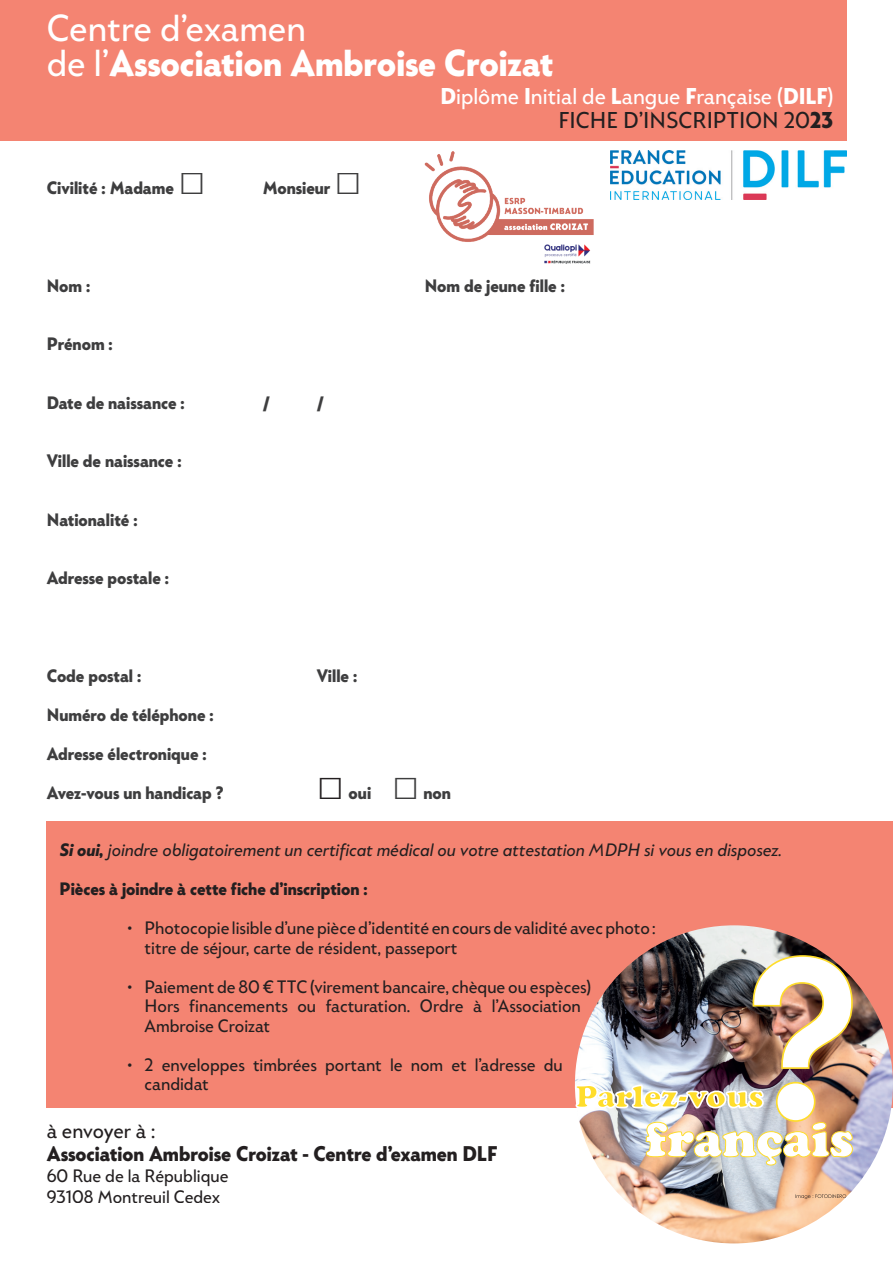
<style>
.page{position:relative;width:893px;height:1263px;background:#fff}
.page>*{position:absolute;margin:0;border:0;box-sizing:border-box;transform-origin:0 0}
.t1{font:700 45px "Century Gothic";color:#3e3e3f}
.t2{font:700 34.5px/36px "Mack";color:#fff}
.t3{font:21px/24px "Mack";color:#fff;text-align:right}
.t4{font:700 19.5px "Mack";color:#231f20}
.t5{font:19.5px "Mack";letter-spacing:-.01em;color:#231f20}
.t6{font:16.5px/19.5px "Mack";color:#231f20}
.t7{font:700 16.5px "Mack";color:#3e3e3f}
.t8{font:italic 16.5px "Mack";color:#231f20}
.t9{font:700 16.5px "Mack";color:#231f20}
.s1{font-weight:400}
.s2{font-weight:700}
.s3{color:#231f20}
.s4{font-weight:700;color:#231f20}
.s5{font-family:"Century Gothic";font-size:45px}
.s6{font-family:"Century Gothic";font-size:45px;color:#231f20}
</style>
<div class="page">
<div style="left:47px;top:821px;width:846px;height:286px;background:#f48472"></div>
<div style="left:0;top:0;width:846px;height:140px;background:#f48472"></div>
<img style="left:575px;top:925px;width:318px;height:318px;border-radius:159px">
<img style="left:574px;top:954px;width:280px;height:245px">
<img style="left:611px;top:150px;width:235px;height:49px">
<img style="left:424px;top:151px;width:170px;height:91px">
<img style="left:538px;top:238px;width:56px;height:26px">
<h2 class="t2" style="left:47px;top:10px;width:508px"><span class="s1">Centre d’examen<br>de l’</span>Association Ambroise Croizat</h2>
<p class="t3" style="left:440px;top:84px;width:394px"><span class="s2">D</span>iplôme <span class="s2">I</span>nitial de <span class="s2">L</span>angue <span class="s2">F</span>rançaise (<span class="s2">DILF</span>)<br><span class="s3">FICHE D’INSCRIPTION 20</span><span class="s4">23</span></p>
<p class="t7" style="left:47px;top:177px;width:285px">Civilité : Madame <span class="s5">□</span> Monsieur</p>
<h1 class="t1" style="left:334px;top:144px;width:29px">□</h1>
<p class="t7" style="left:47px;top:275px;width:45px">Nom :</p>
<p class="t7" style="left:425px;top:275px;width:141px">Nom de jeune fille :</p>
<p class="t7" style="left:47px;top:333px;width:67px">Prénom :</p>
<p class="t7" style="left:47px;top:392px;width:139px">Date de naissance :</p>
<p class="t7" style="left:263px;top:392px;width:9px">/</p>
<p class="t7" style="left:317px;top:392px;width:9px">/</p>
<p class="t7" style="left:47px;top:450px;width:136px">Ville de naissance :</p>
<p class="t7" style="left:47px;top:509px;width:92px">Nationalité :</p>
<p class="t7" style="left:47px;top:567px;width:124px">Adresse postale :</p>
<p class="t7" style="left:47px;top:664px;width:96px">Code postal :</p>
<p class="t7" style="left:317px;top:664px;width:42px">Ville :</p>
<p class="t7" style="left:47px;top:703px;width:168px">Numéro de téléphone :</p>
<p class="t7" style="left:47px;top:743px;width:161px">Adresse électronique :</p>
<p class="t7" style="left:47px;top:782px;width:178px">Avez-vous un handicap ?</p>
<p class="t7" style="left:317px;top:782px;width:56px"><span class="s6">□</span> oui</p>
<p class="t7" style="left:392px;top:782px;width:60px"><span class="s5">□</span> non</p>
<p class="t8" style="left:60px;top:839px;width:724px"><span class="s2">Si oui,</span> joindre obligatoirement un certificat médical ou votre attestation MDPH si vous en disposez.</p>
<p class="t9" style="left:60px;top:878px;width:310px">Pièces à joindre à cette fiche d’inscription :</p>
<p class="t6" style="left:145px;top:918px;width:513px;text-indent:-17px">• Photocopie lisible d’une pièce d’identité en cours de validité avec photo : titre de séjour, carte de résident, passeport</p>
<p class="t6" style="left:145px;top:977px;width:448px;text-indent:-17px">• Paiement de 80 € TTC (virement bancaire, chèque ou espèces)<br>Hors financements ou facturation. Ordre à l’Association<br>Ambroise Croizat</p>
<p class="t6" style="left:145px;top:1055px;width:420px;text-indent:-17px">• 2 enveloppes timbrées portant le nom et l’adresse du candidat</p>
<p class="t5" style="left:47px;top:1118px;width:110px">à envoyer à :</p>
<p class="t4" style="left:47px;top:1140px;width:452px">Association Ambroise Croizat - Centre d’examen DLF</p>
<p class="t6" style="left:47px;top:1165px;width:183px;line-height:21px">60 Rue de la République<br>93108 Montreuil Cedex</p>
</div>
